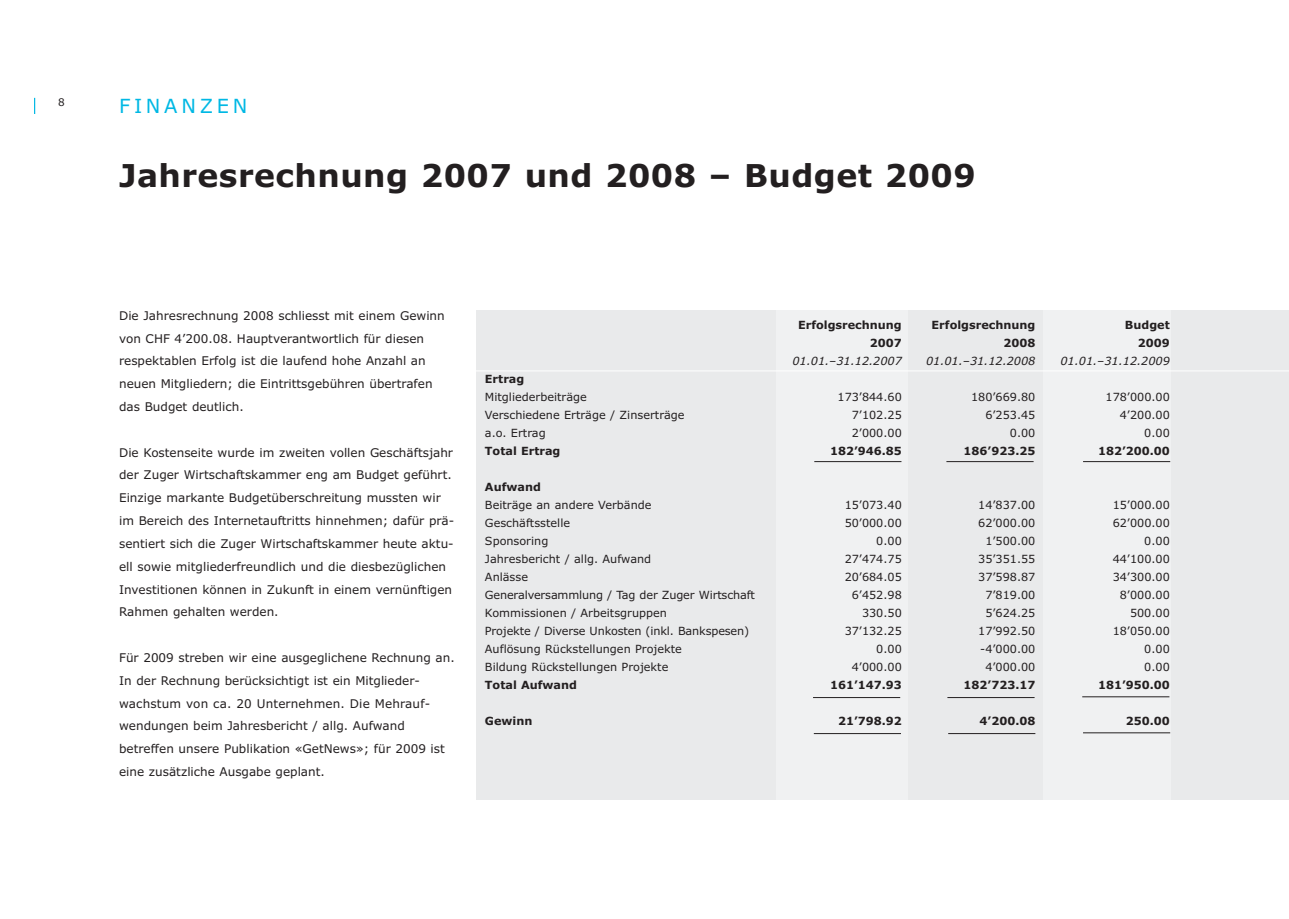
<style>
.page{position:relative;width:1289px;height:919px;background:#fff}
.page>*{position:absolute;margin:0;border:0;box-sizing:border-box;transform-origin:0 0}
.t1{font:700 31.5px "Verdana";letter-spacing:.015em;color:#231f20}
.t2{font:19.5px "Verdana";letter-spacing:.19em;color:#00b8e4}
.t3{font:12px/22.8px "Verdana";color:#231f20}
.t4{font:11.25px "Verdana";color:#231f20}
.t5{font:700 11.25px "Verdana";color:#231f20}
.t6{font:italic 11.25px "Verdana";color:#231f20}
.t7{font:10.5px "Verdana";color:#231f20}
</style>
<div class="page">
<div style="left:476px;top:310px;width:812px;height:489px;background:#e9eaeb"></div>
<div style="left:1043px;top:310px;width:127px;height:489px;background:#f0f1f2"></div>
<div style="left:776px;top:310px;width:132px;height:489px;background:#f0f1f2"></div>
<svg style="left:34px;top:98px;width:1px;height:16px"></svg>
<hr style="left:946px;top:461px;width:87px;height:1px;background:#231f20">
<hr style="left:814px;top:461px;width:87px;height:1px;background:#231f20">
<hr style="left:947px;top:697px;width:87px;height:1px;background:#231f20">
<hr style="left:948px;top:733px;width:87px;height:1px;background:#231f20">
<hr style="left:813px;top:697px;width:87px;height:1px;background:#231f20">
<hr style="left:813px;top:733px;width:88px;height:1px;background:#231f20">
<hr style="left:1083px;top:461px;width:87px;height:1px;background:#231f20">
<hr style="left:1082px;top:696px;width:87px;height:1px;background:#231f20">
<hr style="left:1082px;top:732px;width:88px;height:1px;background:#231f20">
<hr style="left:469px;top:370px;width:819px;height:1px;background:#fff">
<p class="t7" style="left:58px;top:96px;width:8px">8</p>
<h2 class="t2" style="left:119px;top:95px;width:130px">FINANZEN</h2>
<h1 class="t1" style="left:119px;top:158px;width:858px">Jahresrechnung 2007 und 2008 – Budget 2009</h1>
<p class="t3" style="left:119px;top:304px;width:327px">Die Jahresrechnung 2008 schliesst mit einem Gewinn von CHF 4’200.08. Hauptverantwortlich für diesen respektablen Erfolg ist die laufend hohe Anzahl an neuen Mitgliedern; die Eintrittsgebühren übertrafen das Budget deutlich.</p>
<p class="t3" style="left:119px;top:441px;width:337px">Die Kostenseite wurde im zweiten vollen Geschäftsjahr der Zuger Wirtschaftskammer eng am Budget geführt.<br>Einzige markante Budgetüberschreitung mussten wir im Bereich des Internetauftritts hinnehmen; dafür prä&shy;sentiert sich die Zuger Wirtschaftskammer heute aktu&shy;ell sowie mitgliederfreundlich und die diesbezüglichen Investitionen können in Zukunft in einem vernünftigen Rahmen gehalten werden.</p>
<p class="t3" style="left:119px;top:646px;width:337px">Für 2009 streben wir eine ausgeglichene Rechnung an.<br>In der Rechnung berücksichtigt ist ein Mitglieder&shy;wachstum von ca. 20 Unternehmen. Die Mehrauf&shy;wendungen beim Jahresbericht / allg. Aufwand betreffen unsere Publikation «GetNews»; für 2009 ist eine zusätzliche Ausgabe geplant.</p>
<p class="t5" style="left:798px;top:318px;width:105px">Erfolgsrechnung</p>
<p class="t5" style="left:931px;top:318px;width:105px">Erfolgsrechnung</p>
<p class="t5" style="left:1124px;top:318px;width:46px">Budget</p>
<p class="t5" style="left:869px;top:336px;width:33px">2007</p>
<p class="t5" style="left:1003px;top:336px;width:33px">2008</p>
<p class="t5" style="left:1137px;top:336px;width:33px">2009</p>
<p class="t6" style="left:792px;top:354px;width:111px">01.01.–31.12.2007</p>
<p class="t6" style="left:926px;top:354px;width:111px">01.01.–31.12.2008</p>
<p class="t6" style="left:1060px;top:354px;width:111px">01.01.–31.12.2009</p>
<p class="t5" style="left:485px;top:372px;width:41px">Ertrag</p>
<p class="t4" style="left:485px;top:390px;width:103px">Mitgliederbeiträge</p>
<p class="t4" style="left:837px;top:390px;width:66px">173’844.60</p>
<p class="t4" style="left:971px;top:390px;width:66px">180’669.80</p>
<p class="t4" style="left:1105px;top:390px;width:66px">178’000.00</p>
<p class="t4" style="left:485px;top:408px;width:201px">Verschiedene Erträge / Zinserträge</p>
<p class="t4" style="left:851px;top:408px;width:52px">7’102.25</p>
<p class="t4" style="left:985px;top:408px;width:52px">6’253.45</p>
<p class="t4" style="left:1119px;top:408px;width:52px">4’200.00</p>
<p class="t4" style="left:485px;top:426px;width:62px">a.o. Ertrag</p>
<p class="t4" style="left:851px;top:426px;width:52px">2’000.00</p>
<p class="t4" style="left:1009px;top:426px;width:27px">0.00</p>
<p class="t4" style="left:1144px;top:426px;width:27px">0.00</p>
<p class="t5" style="left:485px;top:444px;width:77px">Total Ertrag</p>
<p class="t5" style="left:830px;top:444px;width:73px">182’946.85</p>
<p class="t5" style="left:963px;top:444px;width:73px">186’923.25</p>
<p class="t5" style="left:1098px;top:444px;width:73px">182’200.00</p>
<p class="t5" style="left:485px;top:480px;width:57px">Aufwand</p>
<p class="t4" style="left:485px;top:498px;width:168px">Beiträge an andere Verbände</p>
<p class="t4" style="left:844px;top:498px;width:59px">15’073.40</p>
<p class="t4" style="left:978px;top:498px;width:59px">14’837.00</p>
<p class="t4" style="left:1112px;top:498px;width:59px">15’000.00</p>
<p class="t4" style="left:485px;top:516px;width:87px">Geschäftsstelle</p>
<p class="t4" style="left:844px;top:516px;width:59px">50’000.00</p>
<p class="t4" style="left:978px;top:516px;width:59px">62’000.00</p>
<p class="t4" style="left:1112px;top:516px;width:59px">62’000.00</p>
<p class="t4" style="left:485px;top:534px;width:65px">Sponsoring</p>
<p class="t4" style="left:876px;top:534px;width:27px">0.00</p>
<p class="t4" style="left:985px;top:534px;width:52px">1’500.00</p>
<p class="t4" style="left:1144px;top:534px;width:27px">0.00</p>
<p class="t4" style="left:485px;top:552px;width:168px">Jahresbericht / allg. Aufwand</p>
<p class="t4" style="left:844px;top:552px;width:59px">27’474.75</p>
<p class="t4" style="left:978px;top:552px;width:59px">35’351.55</p>
<p class="t4" style="left:1112px;top:552px;width:59px">44’100.00</p>
<p class="t4" style="left:485px;top:570px;width:45px">Anlässe</p>
<p class="t4" style="left:844px;top:570px;width:59px">20’684.05</p>
<p class="t4" style="left:978px;top:570px;width:59px">37’598.87</p>
<p class="t4" style="left:1112px;top:570px;width:59px">34’300.00</p>
<p class="t4" style="left:485px;top:588px;width:271px">Generalversammlung / Tag der Zuger Wirtschaft</p>
<p class="t4" style="left:851px;top:588px;width:52px">6’452.98</p>
<p class="t4" style="left:985px;top:588px;width:52px">7’819.00</p>
<p class="t4" style="left:1119px;top:588px;width:52px">8’000.00</p>
<p class="t4" style="left:485px;top:606px;width:183px">Kommissionen / Arbeitsgruppen</p>
<p class="t4" style="left:862px;top:606px;width:41px">330.50</p>
<p class="t4" style="left:985px;top:606px;width:52px">5’624.25</p>
<p class="t4" style="left:1129px;top:606px;width:41px">500.00</p>
<p class="t4" style="left:485px;top:624px;width:266px">Projekte / Diverse Unkosten (inkl. Bankspesen)</p>
<p class="t4" style="left:844px;top:624px;width:59px">37’132.25</p>
<p class="t4" style="left:978px;top:624px;width:59px">17’992.50</p>
<p class="t4" style="left:1112px;top:624px;width:59px">18’050.00</p>
<p class="t4" style="left:485px;top:642px;width:198px">Auflösung Rückstellungen Projekte</p>
<p class="t4" style="left:876px;top:642px;width:27px">0.00</p>
<p class="t4" style="left:980px;top:642px;width:57px">-4’000.00</p>
<p class="t4" style="left:1144px;top:642px;width:27px">0.00</p>
<p class="t4" style="left:485px;top:660px;width:185px">Bildung Rückstellungen Projekte</p>
<p class="t4" style="left:851px;top:660px;width:52px">4’000.00</p>
<p class="t4" style="left:985px;top:660px;width:52px">4’000.00</p>
<p class="t4" style="left:1144px;top:660px;width:27px">0.00</p>
<p class="t5" style="left:485px;top:678px;width:94px">Total Aufwand</p>
<p class="t5" style="left:830px;top:678px;width:73px">161’147.93</p>
<p class="t5" style="left:963px;top:678px;width:73px">182’723.17</p>
<p class="t5" style="left:1098px;top:678px;width:73px">181’950.00</p>
<p class="t5" style="left:485px;top:714px;width:49px">Gewinn</p>
<p class="t5" style="left:838px;top:714px;width:65px">21’798.92</p>
<p class="t5" style="left:979px;top:714px;width:57px">4’200.08</p>
<p class="t5" style="left:1125px;top:714px;width:46px">250.00</p>
</div>
